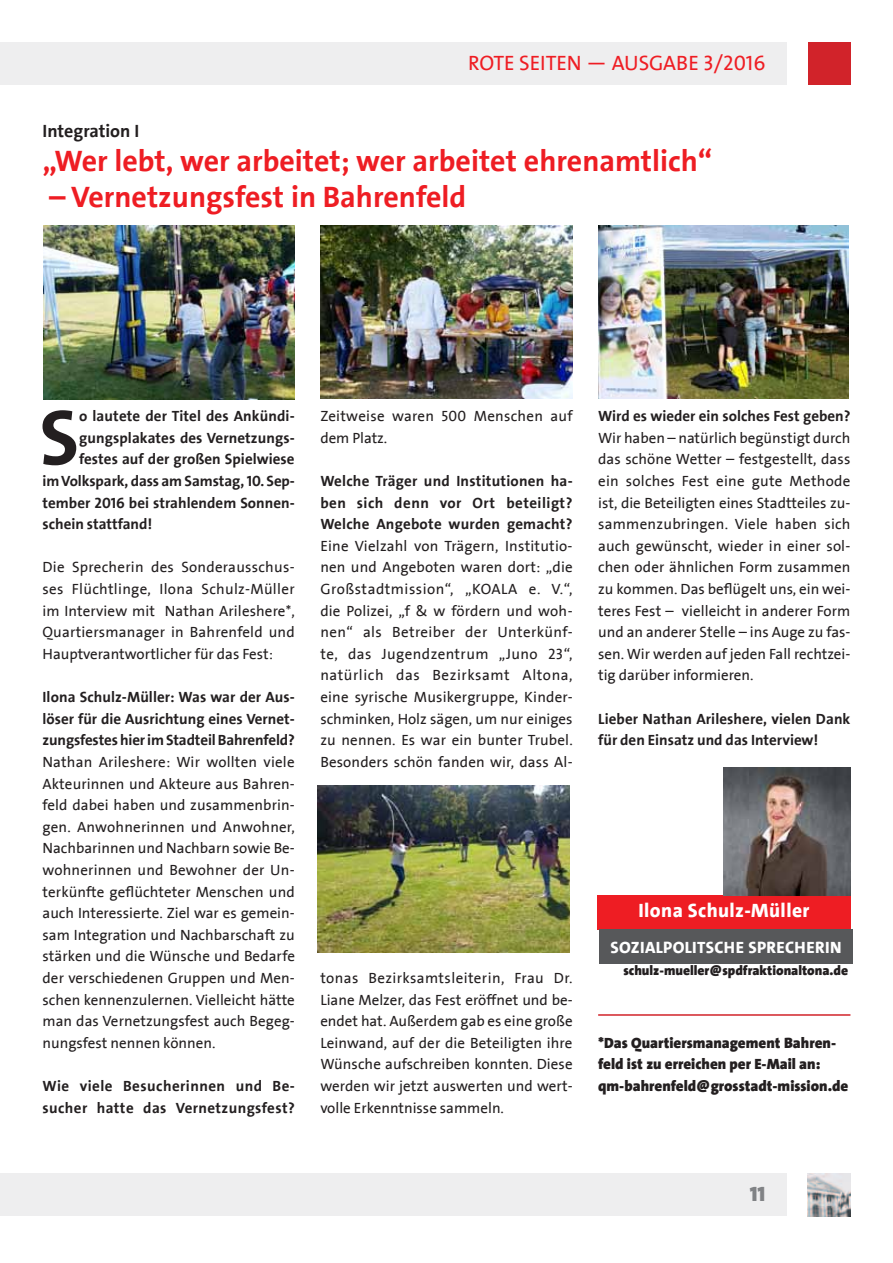
<style>
.page{position:relative;width:893px;height:1263px;background:#fff}
.page>*{position:absolute;margin:0;border:0;box-sizing:border-box;transform-origin:0 0}
.t1{font:700 79.05px "SPD2002 The Sans";color:#231f20}
.t2{font:700 30px "SPD2002 The Sans";color:#ee1d23}
.t3{font:21px "SPD2002 The Sans";color:#ee1d23}
.t4{font:900 21px "SPD The Sans";color:#808285}
.t5{font:800 19.5px "SPD The Sans";letter-spacing:.02em;color:#fff}
.t6{font:700 18px "SPD2002 The Sans";color:#231f20}
.t7{font:800 16.5px "SPD The Sans Versal";letter-spacing:.02em;color:#fff}
.t8{font:15px/21.6px "SPD2002 The Sans";color:#231f20;text-align:justify}
.t9{font:700 15px/21.6px "SPD2002 The Sans";letter-spacing:.005em;color:#231f20;text-align:justify}
.t10{font:900 15px/21.6px "SPD The Sans";color:#231f20}
.t11{font:700 15px/21.6px "SPD2002 The Sans";letter-spacing:.025em;color:#231f20}
.t12{font:900 13.5px "SPD The Sans";color:#231f20}
</style>
<div class="page">
<div style="left:0;top:43px;width:787px;height:42px;background:#eeeeef"></div>
<div style="left:0;top:1174px;width:787px;height:42px;background:#eeeeef"></div>
<div style="left:808px;top:43px;width:42px;height:42px;background:#d1232a"></div>
<img style="left:808px;top:1174px;width:42px;height:42px">
<img style="left:43px;top:225px;width:252px;height:174px">
<img style="left:320px;top:225px;width:253px;height:173px">
<img style="left:598px;top:225px;width:251px;height:173px">
<img style="left:317px;top:786px;width:253px;height:166px">
<div style="left:597px;top:895px;width:253px;height:34px;background:#ee1d23"></div>
<div style="left:600px;top:929px;width:253px;height:34px;background:#57585a"></div>
<img style="left:724px;top:768px;width:126px;height:127px">
<hr style="left:598px;top:1014px;width:252px;height:2px;background:#d1232a">
<p class="t6" style="left:43px;top:121px;width:98px">Integration I</p>
<h3 class="t3" style="left:468px;top:52px;width:12px">ROTE</h3>
<h3 class="t3" style="left:519px;top:52px;width:11px">SEITE</h3>
<h3 class="t3" style="left:567px;top:52px;width:200px">N — Ausgabe 3/2016</h3>
<h2 class="t2" style="left:43px;top:145px;width:671px">„Wer lebt, wer arbeitet; wer arbeitet ehrenamtlich“</h2>
<h2 class="t2" style="left:49px;top:181px;width:419px">– Vernetzungsfest in Bahrenfeld</h2>
<h1 class="t1" style="left:39px;top:396px;width:41px">S</h1>
<p class="t9" style="left:79px;top:406px;width:217px">o lautete der Titel des Ankündi-</p>
<p class="t9" style="left:79px;top:427px;width:217px">gungsplakates des Vernetzungs-</p>
<p class="t9" style="left:79px;top:449px;width:217px">festes auf der großen Spielwiese</p>
<p class="t9" style="left:43px;top:471px;width:254px">im Volkspark, dass am Samstag, 10. Sep-</p>
<p class="t9" style="left:43px;top:492px;width:254px">tember 2016 bei strahlendem Sonnen-</p>
<p class="t9" style="left:43px;top:514px;width:111px">schein stattfand!</p>
<p class="t8" style="left:43px;top:557px;width:254px">Die Sprecherin des Sonderausschus&shy;ses Flüchtlinge, Ilona Schulz-Müller im Interview mit Nathan Arileshere*, Quartiersmanager in Bahrenfeld und Hauptverantwortlicher für das Fest:</p>
<p class="t9" style="left:43px;top:687px;width:254px">Ilona Schulz-Müller: Was war der Aus&shy;löser für die Ausrichtung eines Vernet&shy;zungsfestes hier im Stadteil Bahrenfeld?</p>
<p class="t8" style="left:43px;top:751px;width:254px">Nathan Arileshere: Wir wollten viele Akteurinnen und Akteure aus Bahren&shy;feld dabei haben und zusammenbrin&shy;gen. Anwohnerinnen und Anwohner, Nachbarinnen und Nachbarn sowie Be&shy;wohnerinnen und Bewohner der Un&shy;terkünfte geflüchteter Menschen und auch Interessierte. Ziel war es gemein&shy;sam Integration und Nachbarschaft zu stärken und die Wünsche und Bedarfe der verschiedenen Gruppen und Men&shy;schen kennenzulernen. Vielleicht hätte man das Vernetzungsfest auch Begeg&shy;nungsfest nennen können.</p>
<p class="t11" style="left:43px;top:1075px;width:254px">Wie viele Besucherinnen und Be&shy;sucher hatte das Vernetzungsfest?</p>
<p class="t8" style="left:320px;top:406px;width:254px">Zeitweise waren 500 Menschen auf dem Platz.</p>
<p class="t9" style="left:320px;top:471px;width:254px">Welche Träger und Institutionen ha&shy;ben sich denn vor Ort beteiligt?<br>Welche Angebote wurden gemacht?</p>
<p class="t8" style="left:320px;top:535px;width:254px">Eine Vielzahl von Trägern, Institutio&shy;nen und Angeboten waren dort: „die Großstadtmission“, „KOALA e. V.“, die Polizei, „f &amp; w fördern und woh&shy;nen“ als Betreiber der Unterkünf&shy;te, das Jugendzentrum „Juno 23“, natürlich das Bezirksamt Altona, eine syrische Musikergruppe, Kinder&shy;schminken, Holz sägen, um nur einiges zu nennen. Es war ein bunter Trubel.<br>Besonders schön fanden wir, dass Al-</p>
<p class="t9" style="left:598px;top:406px;width:254px">Wird es wieder ein solches Fest geben?</p>
<p class="t8" style="left:598px;top:427px;width:254px">Wir haben – natürlich begünstigt durch das schöne Wetter – festgestellt, dass ein solches Fest eine gute Methode ist, die Beteiligten eines Stadtteiles zu&shy;sammenzubringen. Viele haben sich auch gewünscht, wieder in einer sol&shy;chen oder ähnlichen Form zusammen zu kommen. Das beflügelt uns, ein wei&shy;teres Fest – vielleicht in anderer Form und an anderer Stelle – ins Auge zu fas&shy;sen. Wir werden auf jeden Fall rechtzei&shy;tig darüber informieren.</p>
<p class="t9" style="left:598px;top:708px;width:254px">Lieber Nathan Arileshere, vielen Dank für den Einsatz und das Interview!</p>
<p class="t8" style="left:320px;top:967px;width:254px">tonas Bezirksamtsleiterin, Frau Dr.<br>Liane Melzer, das Fest eröffnet und be&shy;endet hat. Außerdem gab es eine große Leinwand, auf der die Beteiligten ihre Wünsche aufschreiben konnten. Diese werden wir jetzt auswerten und wert&shy;volle Erkenntnisse sammeln.</p>
<h3 class="t5" style="left:638px;top:898px;width:172px">Ilona Schulz-Müller</h3>
<p class="t7" style="left:611px;top:937px;width:232px">SOZIALPOLITSCHE SPRECHERIN</p>
<p class="t12" style="left:623px;top:961px;width:226px">schulz-mueller@spdfraktionaltona.de</p>
<p class="t10" style="left:598px;top:1032px;width:252px">*Das Quartiersmanagement Bahren&shy;feld ist zu erreichen per E-Mail an: qm-bahrenfeld@grosstadt-mission.de</p>
<h3 class="t4" style="left:750px;top:1180px;width:17px">11</h3>
</div>
